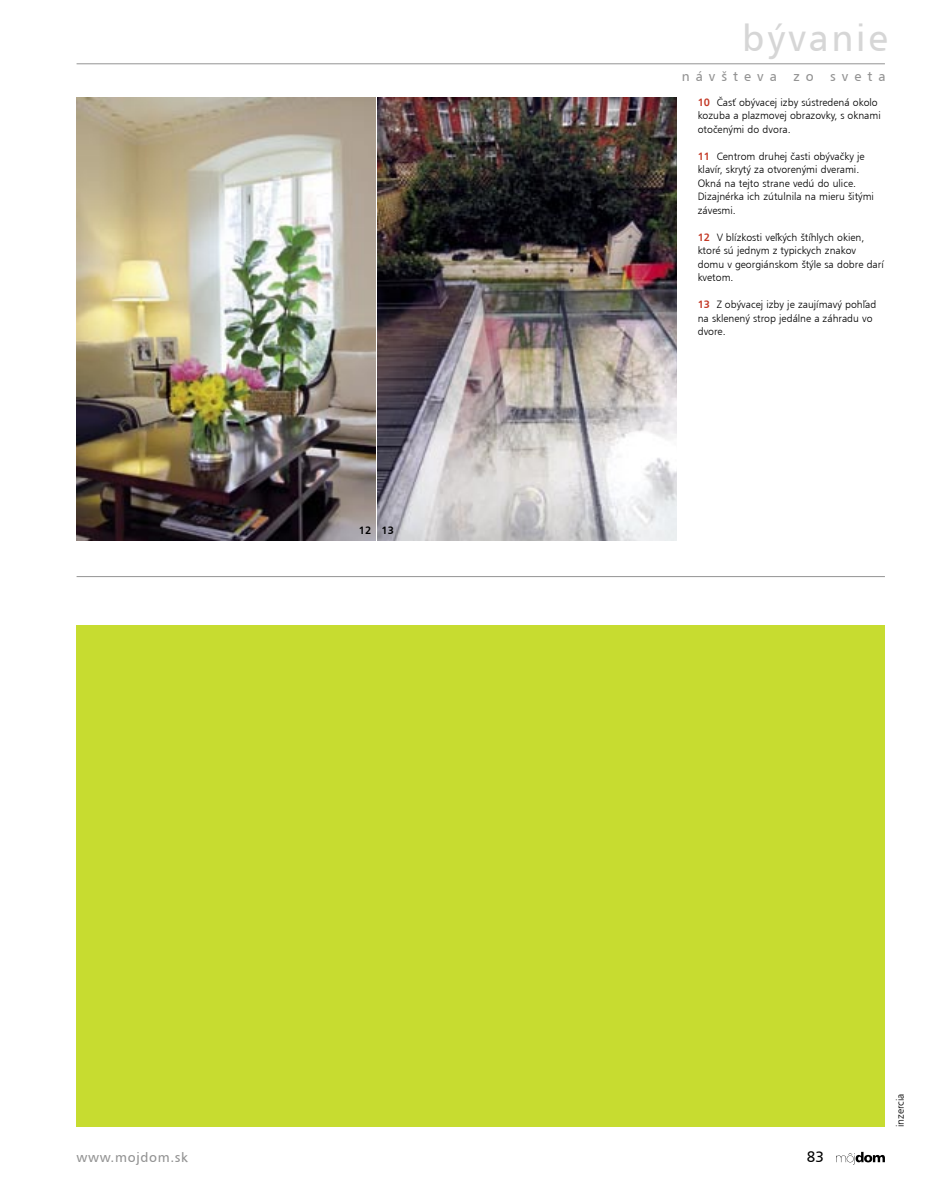
<style>
.page{position:relative;width:936px;height:1191px;background:#fff}
.page>*{position:absolute;margin:0;border:0;box-sizing:border-box;transform-origin:0 0}
.t1{font:37.5px "Humanist 777 AT";letter-spacing:.075em;color:#d6d6d6}
.t2{font:15px "Humanist 777 AT";color:#000}
.t3{font:13.5px "Humanist 777 AT";letter-spacing:.45em;color:#939393}
.t4{font:13.5px "Humanist 777 AT";letter-spacing:.05em;color:#939393}
.t5{font:10.5px/13.5px "Humanist 777 AT Light";color:#000}
.t6{font:10.5px "Humanist 777 AT Bold";color:#000}
.s1{font-family:"Humanist 777 AT Bold";color:#c33926}
</style>
<div class="page">
<hr style="left:77px;top:63px;width:807px;height:1px;background:#939393">
<svg style="left:836px;top:1151px;width:48px;height:13px"></svg>
<img style="left:77px;top:98px;width:599px;height:442px">
<div style="left:77px;top:625px;width:807px;height:502px;background:#c7dc30"></div>
<hr style="left:77px;top:576px;width:807px;height:1px;background:#939393">
<p class="t6" style="left:359px;top:524px;width:14px">12</p>
<p class="t6" style="left:381px;top:524px;width:14px">13</p>
<h1 class="t1" style="left:742px;top:16px;width:147px">bývanie</h1>
<p class="t3" style="left:681px;top:68px;width:205px">návšteva zo sveta</p>
<p class="t5" style="left:697px;top:95px;width:184px"><span class="s1">10</span> Časť obývacej izby sústredená okolo kozuba a plazmovej obrazovky, s oknami otočenými do dvora.</p>
<p class="t5" style="left:697px;top:149px;width:178px"><span class="s1">11</span> Centrom druhej časti obývačky je klavír, skrytý za otvorenými dverami.<br>Okná na tejto strane vedú do ulice.<br>Dizajnérka ich zútulnila na mieru šitými závesmi.</p>
<p class="t5" style="left:697px;top:230px;width:187px"><span class="s1">12</span> V blízkosti veľkých štíhlych okien, ktoré sú jednym z typickych znakov domu v georgiánskom štýle sa dobre darí kvetom.</p>
<p class="t5" style="left:697px;top:298px;width:180px"><span class="s1">13</span> Z obývacej izby je zaujímavý pohľad na sklenený strop jedálne a záhradu vo dvore.</p>
<p class="t4" style="left:77px;top:1149px;width:113px">www.mojdom.sk</p>
<h2 class="t2" style="left:806px;top:1148px;width:19px">83</h2>
<p class="t5" style="left:893px;top:1127px;width:35px;rotate:-90deg">inzercia</p>
</div>
